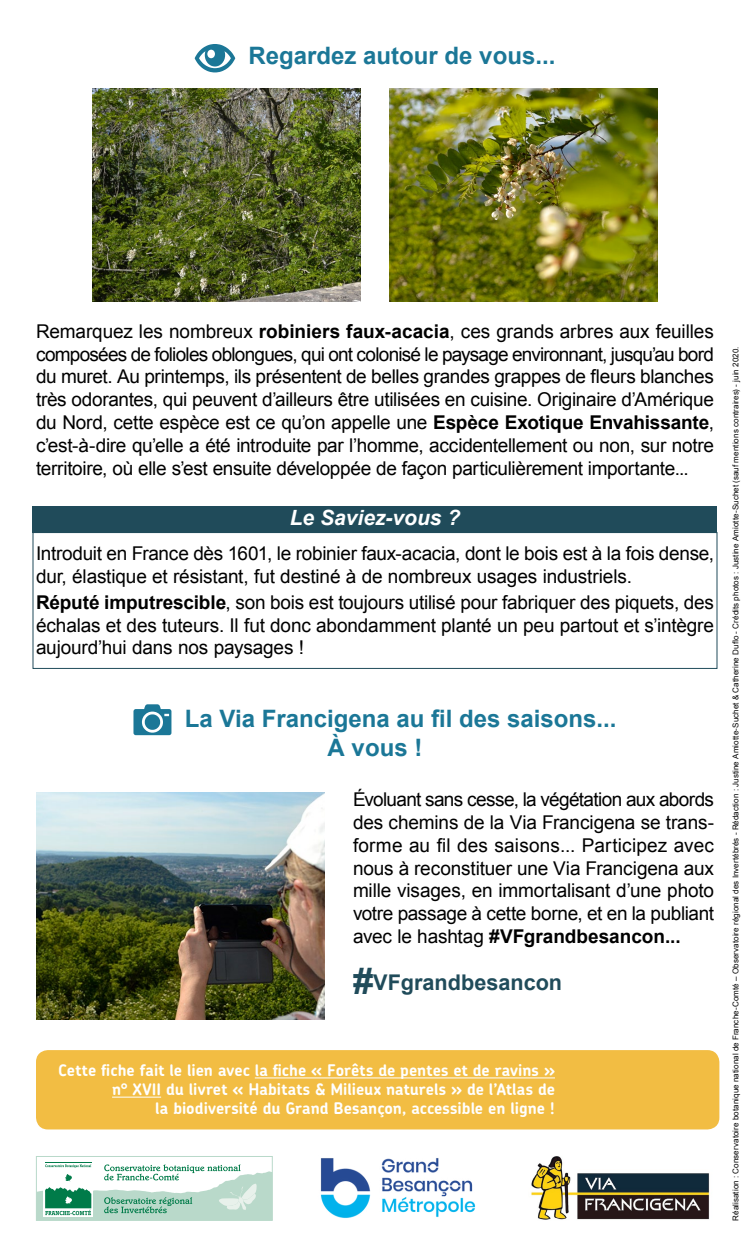
<style>
.page{position:relative;width:750px;height:1250px;background:#fff}
.page>*{position:absolute;margin:0;border:0;box-sizing:border-box;transform-origin:0 0}
.Titre_2{font:700 24px/28.8px "Arial";color:#1b7797}
.hashtag{font:700 21.7px "Arial";color:#204b5a}
.le_saviez-vous{font:italic 700 21px "Arial";color:#fff}
.Texte_courant{font:19px/22.8px "Arial";letter-spacing:-.015em;color:#000;text-align:justify}
.Texte_le_saviez-vous{font:19px/22.8px "Arial";letter-spacing:-.01em;color:#000}
.Texte_courant-2{font:700 16px/19.2px "Chevin";color:#fff;text-align:right}
.Texte_courant-3{font:8px "Arial";letter-spacing:.01em;color:#000}
.s1{font-weight:700}
.s2{font-size:36.5px}
</style>
<div class="page">
<img style="left:36px;top:792px;width:289px;height:228px">
<div style="left:32px;top:506px;width:686px;height:27px;background:#204b5a"></div>
<div style="left:32px;top:532px;width:686px;height:137px;border:1px solid #204b5a"></div>
<svg style="left:195px;top:44px;width:40px;height:28px"></svg>
<svg style="left:133px;top:704px;width:38px;height:31px"></svg>
<img style="left:320px;top:1158px;width:156px;height:60px">
<div style="left:36px;top:1156px;width:237px;height:65px;background:#fff;border:1px solid #b9d9ca"></div>
<hr style="left:45px;top:1162px;width:46px;height:1px;background:#007b49">
<svg style="left:36px;top:1164px;width:236px;height:57px"></svg>
<img style="left:531px;top:1156px;width:179px;height:64px">
<img style="left:389px;top:88px;width:269px;height:214px">
<img style="left:92px;top:88px;width:269px;height:214px">
<div style="left:36px;top:1050px;width:683px;height:79px;background:#f2bd43;border-radius:12px"></div>
<hr style="left:255px;top:1078px;width:300px;height:1px;background:#fff">
<hr style="left:112px;top:1097px;width:49px;height:1px;background:#fff">
<h2 class="Titre_2" style="left:249px;top:42px;width:308px">Regardez autour de vous...</h2>
<h6 class="Texte_courant" style="left:36px;top:320px;width:680px">Remarquez les nombreux <span class="s1">robiniers faux-acacia</span>, ces grands arbres aux feuilles composées de folioles oblongues, qui ont colonisé le paysage environnant, jusqu’au bord du muret. Au printemps, ils présentent de belles grandes grappes de fleurs blanches très odorantes, qui peuvent d’ailleurs être utilisées en cuisine. Originaire d’Amérique du Nord, cette espèce est ce qu’on appelle une <span class="s1">Espèce Exotique Envahissante</span>, c’est-à-dire qu’elle a été introduite par l’homme, accidentellement ou non, sur notre territoire, où elle s’est ensuite développée de façon particulièrement importante...</h6>
<p class="le_saviez-vous" style="left:290px;top:503px;width:172px">Le Saviez-vous ?</p>
<h6 class="Texte_le_saviez-vous" style="left:36px;top:543px;width:680px">Introduit en France dès 1601, le robinier faux-acacia, dont le bois est à la fois dense, dur, élastique et résistant, fut destiné à de nombreux usages industriels.</h6>
<h6 class="Texte_le_saviez-vous" style="left:36px;top:591px;width:680px;text-align:justify"><span class="s1">Réputé imputrescible</span>, son bois est toujours utilisé pour fabriquer des piquets, des échalas et des tuteurs. Il fut donc abondamment planté un peu partout et s’intègre aujourd’hui dans nos paysages !</h6>
<h2 class="Titre_2" style="left:328px;top:705px;width:290px;text-indent:-143px">La Via Francigena au fil des saisons...<br>À vous !</h2>
<h6 class="Texte_courant" style="left:353px;top:788px;width:363px">Évoluant sans cesse, la végétation aux abords des chemins de la Via Francigena se trans&shy;forme au fil des saisons... Participez avec nous à reconstituer une Via Francigena aux mille visages, en immortalisant d’une photo votre passage à cette borne, et en la publiant avec le hashtag <span class="s1">#VFgrandbesancon...</span></h6>
<p class="hashtag" style="left:353px;top:968px;width:211px"><span class="s2">#</span>VFgrandbesancon</p>
<h6 class="Texte_courant-2" style="left:58px;top:1060px;width:498px">Cette fiche fait le lien avec la fiche « Forêts de pentes et de ravins » n° XVII du livret « Habitats &amp; Milieux naturels » de l’Atlas de<br>la biodiversité du Grand Besançon, accessible en ligne !</h6>
<h6 class="Texte_courant-3" style="left:730px;top:1221px;width:876px;rotate:-90deg">Réalisation : Conservatoire botanique national de Franche-Comté – Observatoire régional des Invertébrés - Rédaction : Justine Amiotte-Suchet &amp; Catherine Duflo - Crédits photos : Justine Amiotte-Suchet (sauf mentions contraires) - juin 2020.</h6>
</div>
